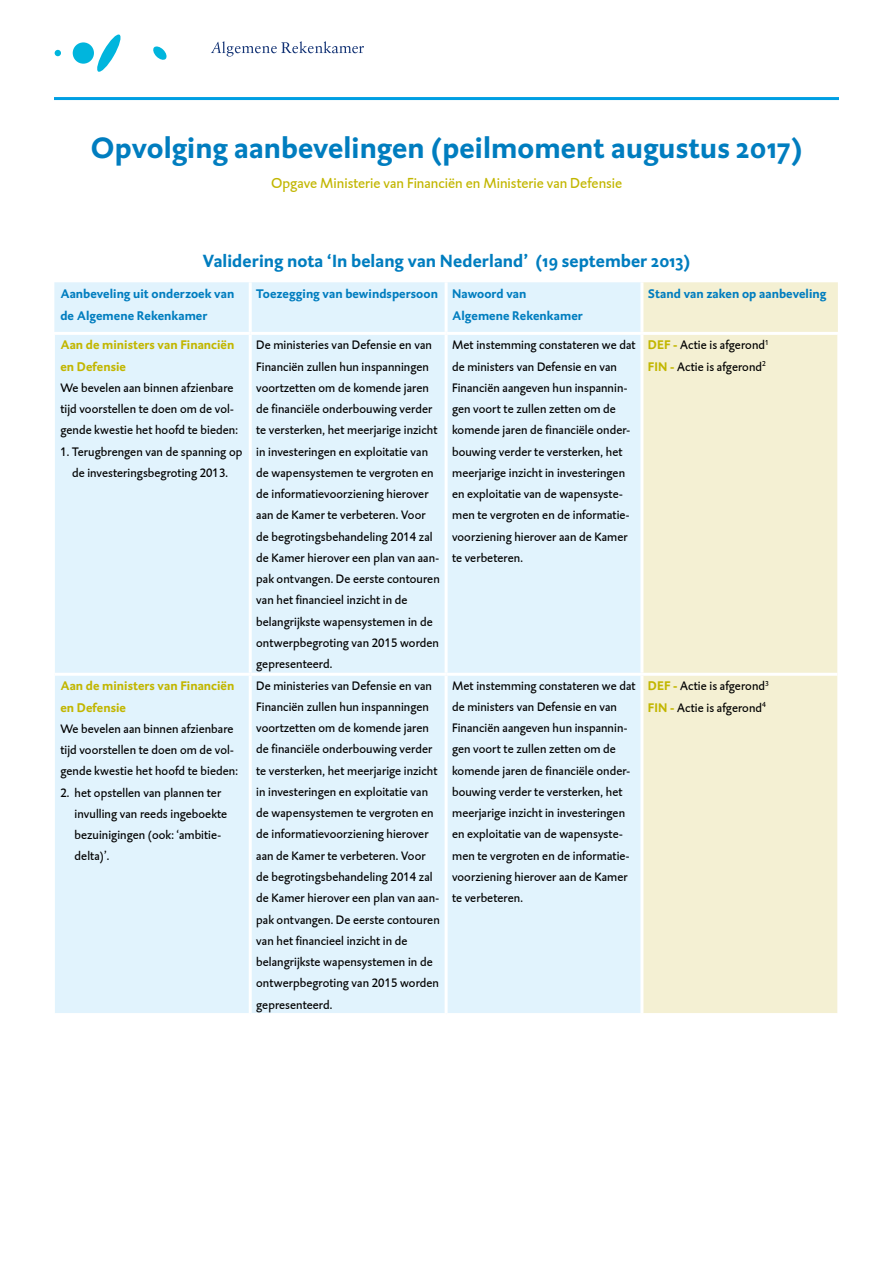
<style>
.page{position:relative;width:893px;height:1263px;background:#fff}
.page>*{position:absolute;margin:0;border:0;box-sizing:border-box;transform-origin:0 0}
._1_Kop_Opvolging{font:700 30px "DTL Caspari ST";letter-spacing:.005em;color:#007dbf}
._3_Onderzoek{font:700 18px "DTL Caspari ST";letter-spacing:.005em;color:#007dbf}
._2_Opgave{font:15px "DTL Caspari T";color:#c2b600}
._05_Tabel_tekstkader{font:12.75px/21.3px "DTL Caspari T";letter-spacing:.005em;color:#000}
._4_kop_tabel_vet_bla{font:700 12.75px/21.3px "DTL Caspari ST";letter-spacing:.005em;color:#007dbf}
._4_kop_tabel_vet_gro{font:12.75px "DTL Caspari T";letter-spacing:.005em;color:#000}
._4_kop_tabel_vet_gro-2{font:700 12.75px/21.3px "DTL Caspari ST";letter-spacing:.005em;color:#c2b600}
.s1{font-family:"DTL Caspari ST";font-weight:700;color:#c2b600}
</style>
<div class="page">
<svg style="left:55px;top:50px;width:6px;height:6px"></svg>
<div style="left:73px;top:42px;width:21px;height:22px;background:#00b5dd;border-radius:50%"></div>
<svg style="left:97px;top:34px;width:24px;height:38px"></svg>
<svg style="left:153px;top:46px;width:14px;height:14px"></svg>
<svg style="left:211px;top:41px;width:153px;height:16px"></svg>
<div style="left:54px;top:282px;width:586px;height:731px;background:#e1f3fd"></div>
<div style="left:643px;top:282px;width:195px;height:731px;background:#f4f0d3"></div>
<hr style="left:54px;top:335px;width:1px;height:339px;background:#fff">
<hr style="left:837px;top:335px;width:1px;height:339px;background:#fff">
<hr style="left:54px;top:674px;width:1px;height:339px;background:#fff">
<hr style="left:837px;top:674px;width:1px;height:339px;background:#fff">
<hr style="left:249px;top:282px;width:3px;height:50px;background:#fff">
<hr style="left:445px;top:282px;width:3px;height:50px;background:#fff">
<hr style="left:54px;top:332px;width:196px;height:3px;background:#fff">
<hr style="left:250px;top:332px;width:196px;height:3px;background:#fff">
<hr style="left:249px;top:335px;width:3px;height:338px;background:#fff">
<hr style="left:446px;top:332px;width:196px;height:3px;background:#fff">
<hr style="left:445px;top:335px;width:3px;height:338px;background:#fff">
<hr style="left:642px;top:332px;width:196px;height:3px;background:#fff">
<hr style="left:249px;top:676px;width:3px;height:337px;background:#fff">
<hr style="left:445px;top:676px;width:3px;height:337px;background:#fff">
<hr style="left:55px;top:673px;width:195px;height:3px;background:#fff">
<hr style="left:250px;top:673px;width:196px;height:3px;background:#fff">
<hr style="left:446px;top:673px;width:196px;height:3px;background:#fff">
<hr style="left:642px;top:673px;width:195px;height:3px;background:#fff">
<hr style="left:54px;top:97px;width:785px;height:3px;background:#009fe3">
<h1 class="_1_Kop_Opvolging" style="left:91px;top:128px;width:713px">Opvolging aanbevelingen (peilmoment augustus 2017)</h1>
<h2 class="_2_Opgave" style="left:271px;top:174px;width:353px">Opgave Ministerie van Financiën en Ministerie van Defensie</h2>
<h3 class="_3_Onderzoek" style="left:203px;top:249px;width:489px">Validering nota ‘In belang van Nederland’ (19 september 2013)</h3>
<p class="_4_kop_tabel_vet_bla" style="left:60px;top:283px;width:176px">Aanbeveling uit onderzoek van de Algemene Rekenkamer</p>
<p class="_4_kop_tabel_vet_bla" style="left:256px;top:283px;width:183px">Toezegging van bewindspersoon</p>
<p class="_4_kop_tabel_vet_bla" style="left:452px;top:283px;width:132px">Nawoord van<br>Algemene Rekenkamer</p>
<p class="_4_kop_tabel_vet_bla" style="left:648px;top:283px;width:180px">Stand van zaken op aanbeveling</p>
<p class="_4_kop_tabel_vet_gro-2" style="left:60px;top:334px;width:176px">Aan de ministers van Financiën en Defensie</p>
<p class="_05_Tabel_tekstkader" style="left:60px;top:377px;width:179px">We bevelen aan binnen afzienbare tijd voorstellen te doen om de vol&shy;gende kwestie het hoofd te bieden:</p>
<p class="_05_Tabel_tekstkader" style="left:60px;top:441px;width:183px;text-align:center">1. Terugbrengen van de spanning op de investeringsbegroting 2013.</p>
<p class="_05_Tabel_tekstkader" style="left:256px;top:334px;width:185px">De ministeries van Defensie en van Financiën zullen hun inspanningen voortzetten om de komende jaren de financiële onderbouwing verder te versterken, het meerjarige inzicht in investeringen en exploitatie van de wapensystemen te vergroten en de informatievoorziening hierover aan de Kamer te verbeteren. Voor de begrotingsbehandeling 2014 zal de Kamer hierover een plan van aan&shy;pak ontvangen. De eerste contouren van het financieel inzicht in de belangrijkste wapensystemen in de ontwerpbegroting van 2015 worden gepresenteerd.</p>
<p class="_05_Tabel_tekstkader" style="left:452px;top:334px;width:185px">Met instemming constateren we dat de ministers van Defensie en van<br>Financiën aangeven hun inspannin&shy;gen voort te zullen zetten om de komende jaren de financiële onder&shy;bouwing verder te versterken, het meerjarige inzicht in investeringen en exploitatie van de wapensyste&shy;men te vergroten en de informatie&shy;voorziening hierover aan de Kamer te verbeteren.</p>
<p class="_4_kop_tabel_vet_gro" style="left:648px;top:337px;width:122px"><span class="s1">DEF -</span> Actie is afgerond<sup>1</sup></p>
<p class="_4_kop_tabel_vet_gro" style="left:648px;top:359px;width:119px"><span class="s1">FIN -</span> Actie is afgerond<sup>2</sup></p>
<p class="_4_kop_tabel_vet_gro-2" style="left:60px;top:675px;width:176px">Aan de ministers van Financiën en Defensie</p>
<p class="_05_Tabel_tekstkader" style="left:60px;top:718px;width:179px">We bevelen aan binnen afzienbare tijd voorstellen te doen om de vol&shy;gende kwestie het hoofd te bieden:</p>
<p class="_05_Tabel_tekstkader" style="left:75px;top:782px;width:154px;text-indent:-14px">2. het opstellen van plannen ter invulling van reeds ingeboekte bezuinigingen (ook: ‘ambitie&shy;delta)’.</p>
<p class="_05_Tabel_tekstkader" style="left:256px;top:675px;width:185px">De ministeries van Defensie en van Financiën zullen hun inspanningen voortzetten om de komende jaren de financiële onderbouwing verder te versterken, het meerjarige inzicht in investeringen en exploitatie van de wapensystemen te vergroten en de informatievoorziening hierover aan de Kamer te verbeteren. Voor de begrotingsbehandeling 2014 zal de Kamer hierover een plan van aan&shy;pak ontvangen. De eerste contouren van het financieel inzicht in de belangrijkste wapensystemen in de ontwerpbegroting van 2015 worden gepresenteerd.</p>
<p class="_05_Tabel_tekstkader" style="left:452px;top:675px;width:185px">Met instemming constateren we dat de ministers van Defensie en van<br>Financiën aangeven hun inspannin&shy;gen voort te zullen zetten om de komende jaren de financiële onder&shy;bouwing verder te versterken, het meerjarige inzicht in investeringen en exploitatie van de wapensyste&shy;men te vergroten en de informatie&shy;voorziening hierover aan de Kamer te verbeteren.</p>
<p class="_4_kop_tabel_vet_gro" style="left:648px;top:678px;width:122px"><span class="s1">DEF -</span> Actie is afgerond<sup>3</sup></p>
<p class="_4_kop_tabel_vet_gro" style="left:648px;top:699px;width:119px"><span class="s1">FIN -</span> Actie is afgerond<sup>4</sup></p>
</div>
